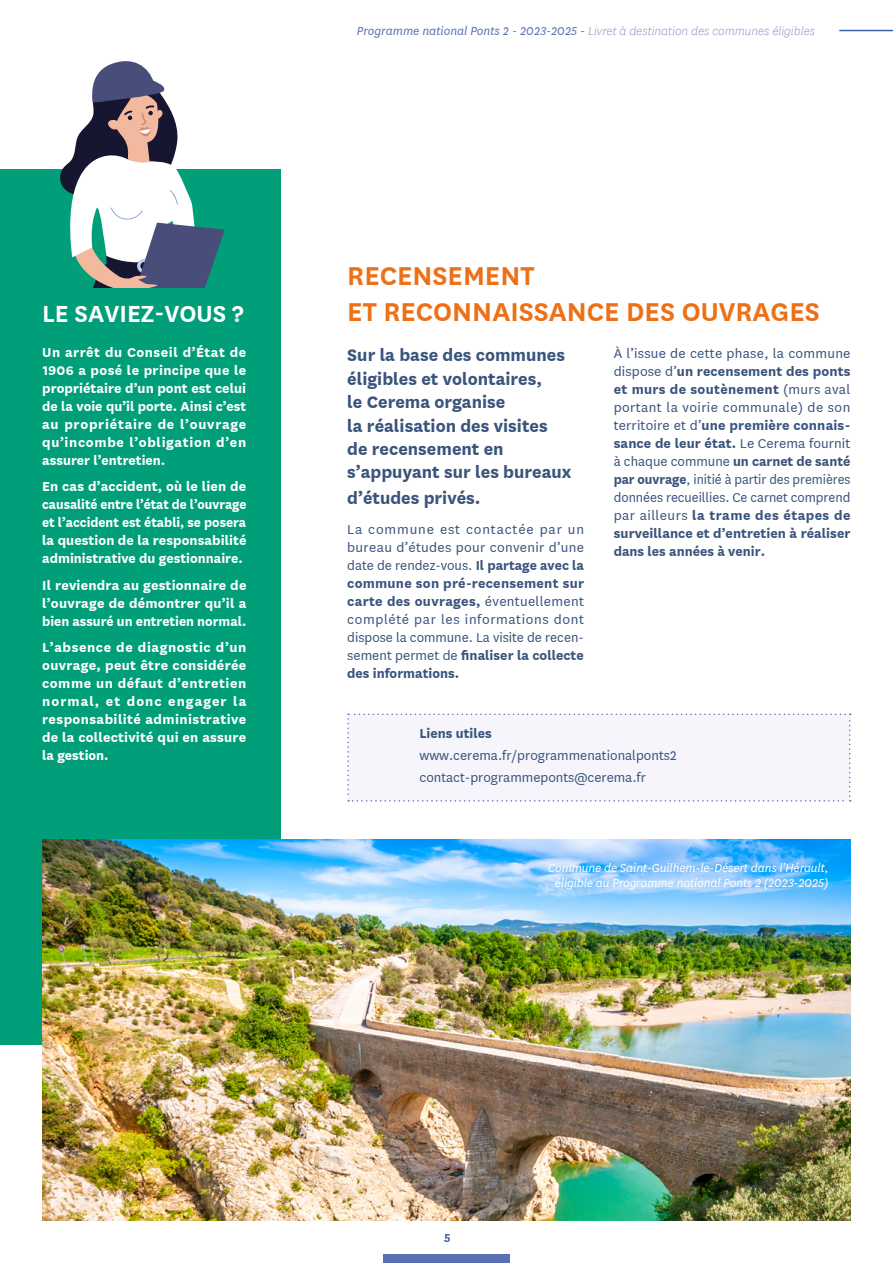
<style>
.page{position:relative;width:893px;height:1263px;background:#fff}
.page>*{position:absolute;margin:0;border:0;box-sizing:border-box;transform-origin:0 0}
.t1{font:600 30px/36px "Cerema";color:#ed7016}
.t2{font:600 27px "Cerema";color:#fff}
.t3{font:700 19.5px/23.4px "Cerema";color:#3a547c}
.t4{font:15px/18px "Cerema";color:#3a547c;text-align:justify}
.t5{font:700 15px/18px "Cerema";letter-spacing:.005em;color:#fff;text-align:justify}
.t6{font:700 15px "Cerema";color:#3a547c}
.t7{font:italic 13.5px/15px "Cerema";letter-spacing:-.01em;color:#fff;text-align:center}
.t8{font:italic 300 13.5px "Cerema";color:#959bcc}
.t9{font:700 13.5px "Cerema";color:#3b5fa9}
.s1{font-weight:400;color:#5a70b5}
.s2{font-weight:700}
</style>
<div class="page">
<div style="left:347px;top:713px;width:504px;height:88px;background:#f5f5fb"></div>
<div style="left:0;top:169px;width:281px;height:876px;background:#009f79"></div>
<svg style="left:60px;top:61px;width:165px;height:226px"></svg>
<img style="left:42px;top:839px;width:808px;height:381px">
<div style="left:383px;top:1254px;width:127px;height:9px;background:#5a70b5"></div>
<hr style="left:840px;top:30px;width:53px;height:1px;background:#3b5fa9">
<h2 class="t2" style="left:42px;top:295px;width:203px">LE SAVIEZ-VOUS ?</h2>
<p class="t5" style="left:42px;top:342px;width:206px">Un arrêt du Conseil d’État de 1906 a posé le principe que le propriétaire d’un pont est celui de la voie qu’il porte. Ainsi c’est au propriétaire de l’ouvrage qu’incombe l’obligation d’en assurer l’entretien.</p>
<p class="t5" style="left:42px;top:477px;width:206px">En cas d’accident, où le lien de causalité entre l’état de l’ouvrage et l’accident est établi, se posera la question de la responsabilité administrative du gestionnaire.</p>
<p class="t5" style="left:42px;top:575px;width:206px">Il reviendra au gestionnaire de l’ouvrage de démontrer qu’il a bien assuré un entretien normal.</p>
<p class="t5" style="left:42px;top:638px;width:206px">L’absence de diagnostic d’un ouvrage, peut être considérée comme un défaut d’entretien normal, et donc engager la responsabilité administrative de la collectivité qui en assure la gestion.</p>
<p class="t8" style="left:357px;top:23px;width:460px"><span class="s1">Programme national Ponts 2 - 2023-2025 -</span> Livret à destination des communes éligibles</p>
<h1 class="t1" style="left:347px;top:256px;width:474px">RECENSEMENT<br>ET RECONNAISSANCE DES OUVRAGES</h1>
<h3 class="t3" style="left:347px;top:342px;width:226px">Sur la base des communes éligibles et volontaires,<br>le Cerema organise<br>la réalisation des visites de recensement en s’appuyant sur les bureaux</h3>
<h3 class="t3" style="left:347px;top:485px;width:135px">d’études privés.</h3>
<p class="t4" style="left:347px;top:520px;width:238px">La commune est contactée par un bureau d’études pour convenir d’une date de rendez-vous. <span class="s2">Il partage avec la commune son pré-recensement sur carte des ouvrages,</span> éventuellement complété par les informations dont dispose la commune. La visite de recen&shy;sement permet de <span class="s2">finaliser la collecte des informations.</span></p>
<p class="t4" style="left:614px;top:344px;width:238px">À l’issue de cette phase, la commune dispose d’<span class="s2">un recensement des ponts et murs de soutènement</span> (murs aval portant la voirie communale) de son territoire et d’<span class="s2">une première connais&shy;sance de leur état.</span> Le Cerema fournit à chaque commune <span class="s2">un carnet de santé par ouvrage</span>, initié à partir des premières données recueillies. Ce carnet comprend par ailleurs <span class="s2">la trame des étapes de surveillance et d’entretien à réaliser dans les années à venir.</span></p>
<p class="t6" style="left:420px;top:722px;width:74px">Liens utiles</p>
<p class="t4" style="left:420px;top:744px;width:258px;line-height:22.2px">www.cerema.fr/programmenationalponts2 contact-programmeponts@cerema.fr</p>
<p class="t7" style="left:548px;top:860px;width:282px">Commune de Saint-Guilhem-le-Désert dans l’Hérault, éligible au Programme national Ponts 2 (2023-2025)</p>
<p class="t9" style="left:444px;top:1228px;width:8px">5</p>
</div>
